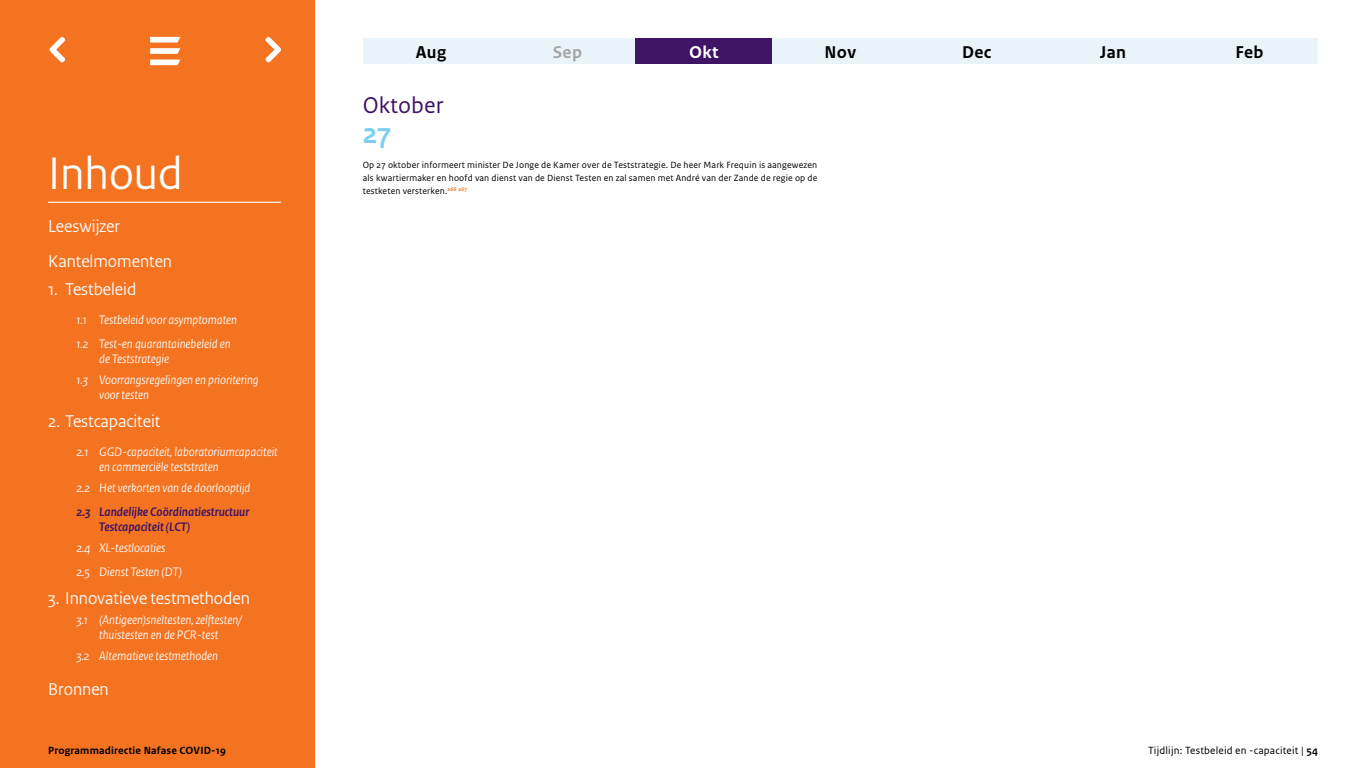
<style>
.page{position:relative;width:1366px;height:768px;background:#fff}
.page>*{position:absolute;margin:0;border:0;box-sizing:border-box;transform-origin:0 0}
.Kop_1{font:48px "Rijksoverheid Sans Heading";color:#fff}
.Dag{font:700 30px "Rijksoverheid Sans Heading";color:#7ccff2}
.Maand{font:24px "Rijksoverheid Sans Text";color:#3f1464}
.Kop_2_genummerd-1a{font:18px "Rijksoverheid Sans Heading";color:#fff}
.Kop_2{font:18px "Rijksoverheid Sans Heading";color:#fff}
.Maand_Zwart{font:700 18px "Rijksoverheid Sans Text";letter-spacing:.015em;color:#000}
.Maand_Grijs{font:700 18px "Rijksoverheid Sans Text";color:#a6a6a6}
.Maand_Wit{font:700 18px "Rijksoverheid Sans Text";color:#fff}
.Kop_2_subnummer{font:italic 13px/15px "Rijksoverheid Sans Heading";color:#fff}
.Kop_2_subnummer_Paar{font:italic 700 13px/15px "Rijksoverheid Sans Heading";color:#3f1464}
.t1{font:11px "Rijksoverheid Sans Text";letter-spacing:.015em;color:#000}
.t2{font:700 11px "Rijksoverheid Sans Text";letter-spacing:.015em;color:#000}
.Dag-2{font:9.5px/12.8px "Rijksoverheid Sans Text";letter-spacing:.015em;color:#000;text-align:justify}
.Dag-3{font:700 5.5px "Rijksoverheid Sans Text";letter-spacing:.015em;color:#f47321}
.s1{font-weight:700}
</style>
<div class="page">
<div style="left:0;top:0;width:315px;height:768px;background:#f47321"></div>
<hr style="left:48px;top:202px;width:233px;height:1px;background:#fff">
<svg style="left:150px;top:37px;width:30px;height:17px"></svg>
<svg style="left:150px;top:60px;width:30px;height:5px"></svg>
<svg style="left:49px;top:36px;width:16px;height:27px"></svg>
<svg style="left:265px;top:36px;width:16px;height:27px"></svg>
<div style="left:363px;top:38px;width:136px;height:26px;background:#e9f4fa"></div>
<div style="left:499px;top:38px;width:137px;height:26px;background:#e9f4fa"></div>
<div style="left:636px;top:38px;width:136px;height:26px;background:#3f1464"></div>
<div style="left:772px;top:38px;width:137px;height:26px;background:#e9f4fa"></div>
<div style="left:909px;top:38px;width:136px;height:26px;background:#e9f4fa"></div>
<div style="left:1045px;top:38px;width:136px;height:26px;background:#e9f4fa"></div>
<div style="left:1181px;top:38px;width:137px;height:26px;background:#e9f4fa"></div>
<h1 class="Kop_1" style="left:48px;top:146px;width:136px">Inhoud</h1>
<h2 class="Kop_2" style="left:48px;top:216px;width:73px">Leeswijzer</h2>
<h2 class="Kop_2" style="left:48px;top:251px;width:125px">Kantelmomenten</h2>
<h2 class="Kop_2_genummerd-1a" style="left:48px;top:279px;width:90px">1. Testbeleid</h2>
<h2 class="Kop_2_subnummer" style="left:77px;top:313px;width:162px">1.1 Testbeleid voor asymptomaten</h2>
<h2 class="Kop_2_subnummer" style="left:99px;top:337px;width:133px;text-indent:-23px">1.2 Test-en quarantainebeleid en de Teststrategie</h2>
<h2 class="Kop_2_subnummer" style="left:99px;top:373px;width:161px;text-indent:-23px">1.3 Voorrangsregelingen en prioritering voor testen</h2>
<h2 class="Kop_2_genummerd-1a" style="left:48px;top:411px;width:114px">2. Testcapaciteit</h2>
<h2 class="Kop_2_subnummer" style="left:99px;top:445px;width:180px;text-indent:-23px">2.1 GGD-capaciteit, laboratoriumcapaciteit en commerciële teststraten</h2>
<h2 class="Kop_2_subnummer" style="left:77px;top:481px;width:175px">2.2 Het verkorten van de doorlooptijd</h2>
<h2 class="Kop_2_subnummer_Paar" style="left:99px;top:505px;width:152px;text-indent:-23px">2.3 Landelijke Coördinatiestructuur<br>Testcapaciteit (LCT)</h2>
<h2 class="Kop_2_subnummer" style="left:77px;top:541px;width:91px">2.4 XL-testlocaties</h2>
<h2 class="Kop_2_subnummer" style="left:77px;top:565px;width:107px">2.5 Dienst Testen (DT)</h2>
<h2 class="Kop_2_genummerd-1a" style="left:48px;top:588px;width:203px">3. Innovatieve testmethoden</h2>
<h2 class="Kop_2_subnummer" style="left:77px;top:613px;width:167px;text-align:center">3.1 (Antigeen)sneltesten, zelftesten/ thuistesten en de PCR-test</h2>
<h2 class="Kop_2_subnummer" style="left:77px;top:649px;width:143px">3.2 Alternatieve testmethoden</h2>
<h2 class="Kop_2" style="left:48px;top:678px;width:62px">Bronnen</h2>
<p class="Maand_Zwart" style="left:416px;top:42px;width:32px">Aug</p>
<p class="Maand_Grijs" style="left:553px;top:42px;width:31px">Sep</p>
<p class="Maand_Wit" style="left:689px;top:42px;width:31px">Okt</p>
<p class="Maand_Zwart" style="left:825px;top:42px;width:33px">Nov</p>
<p class="Maand_Zwart" style="left:962px;top:42px;width:31px">Dec</p>
<p class="Maand_Zwart" style="left:1100px;top:42px;width:27px">Jan</p>
<p class="Maand_Zwart" style="left:1236px;top:42px;width:29px">Feb</p>
<h2 class="Maand" style="left:363px;top:91px;width:82px">Oktober</h2>
<h1 class="Dag" style="left:363px;top:116px;width:30px">27</h1>
<h1 class="Dag-2" style="left:363px;top:159px;width:456px">Op 27 oktober informeert minister De Jonge de Kamer over de Teststrategie. De heer Mark Frequin is aangewezen als kwartiermaker en hoofd van dienst van de Dienst Testen en zal samen met André van der Zande de regie op de testketen versterken.</h1>
<h1 class="Dag-3" style="left:447px;top:186px;width:21px">266 267</h1>
<p class="t2" style="left:48px;top:744px;width:179px">Programmadirectie Nafase COVID-19</p>
<p class="t1" style="left:1148px;top:744px;width:171px">Tijdlijn: Testbeleid en -capaciteit | <span class="s1">54</span></p>
</div>
